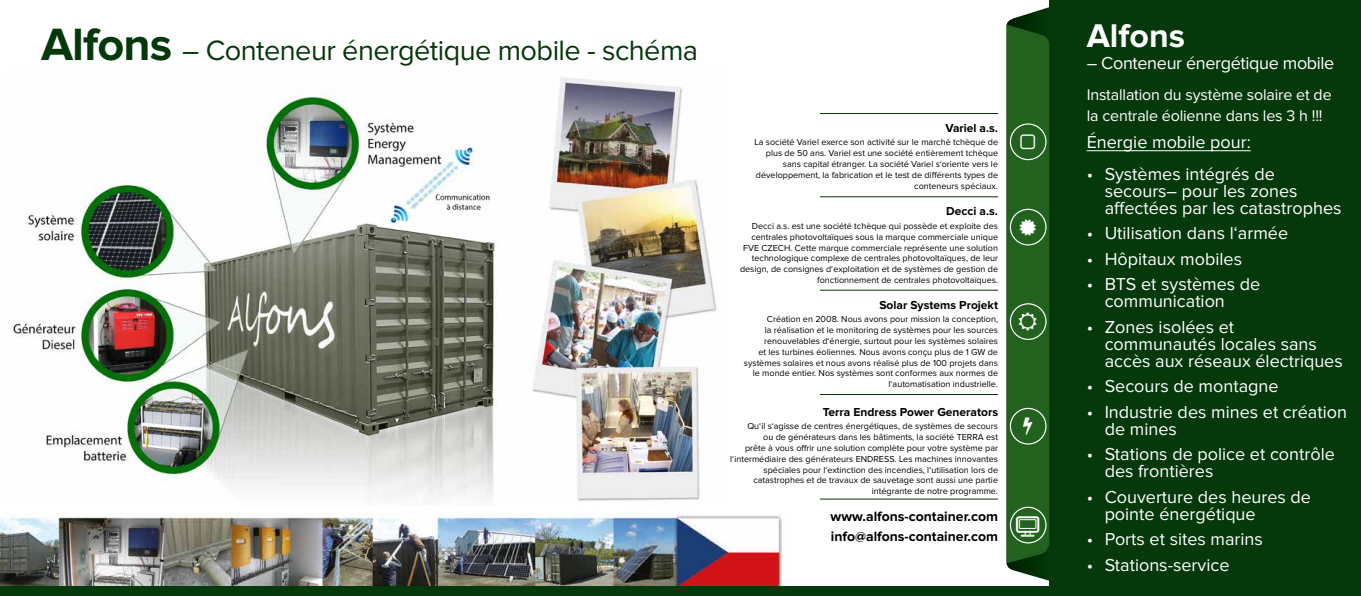
<style>
.page{position:relative;width:1361px;height:596px;background:#fff}
.page>*{position:absolute;margin:0;border:0;box-sizing:border-box;transform-origin:0 0}
.t1{font:700 34px "Proxima Nova";color:#fff}
.t2{font:29px "Proxima Nova";letter-spacing:-.02em;color:#05380a}
.t3{font:18px/17px "Proxima Nova";color:#fff}
.t4{font:18px "Proxima Nova";letter-spacing:-.02em;color:#fff}
.t5{font:16px/21.6px "Proxima Nova";letter-spacing:-.01em;color:#fff}
.t6{font:700 14px/19.6px "Proxima Nova";color:#000}
.t7{font:700 12px "Proxima Nova";color:#000}
.t8{font:9px/10.8px "Proxima Nova";color:#000;text-align:right}
.s1{font-weight:700;font-size:46.9px}
</style>
<div class="page">
<img style="left:13px;top:90px;width:483px;height:407px">
<img style="left:532px;top:77px;width:185px;height:424px">
<img style="left:0;top:513px;width:783px;height:72px">
<div style="left:1049px;top:0;width:312px;height:595px;background:#05380a"></div>
<div style="left:0;top:585px;width:1057px;height:10px;background:#05380a"></div>
<hr style="left:1086px;top:150px;width:164px;height:1px;background:#fff">
<hr style="left:820px;top:113px;width:178px;height:1px;background:#05380a">
<hr style="left:820px;top:196px;width:178px;height:1px;background:#05380a">
<hr style="left:820px;top:289px;width:178px;height:1px;background:#05380a">
<hr style="left:820px;top:394px;width:178px;height:1px;background:#05380a">
<hr style="left:820px;top:498px;width:178px;height:1px;background:#05380a">
<svg style="left:1006px;top:7px;width:43px;height:573px;background:#2d6729"></svg>
<h2 class="t2" style="left:41px;top:37px;width:658px"><span class="s1">Alfons</span> – Conteneur énergétique mobile - schéma</h2>
<h3 class="t7" style="left:945px;top:122px;width:54px">Variel a.s.</h3>
<p class="t8" style="left:754px;top:137px;width:245px">La société Variel exerce son activité sur le marché tchèque de plus de 50 ans. Variel est une société entièrement tchèque sans capital étranger. La société Variel s‘oriente vers le développement, la fabrication et le test de différents types de conteneurs spéciaux.</p>
<h3 class="t7" style="left:946px;top:206px;width:53px">Decci a.s.</h3>
<p class="t8" style="left:740px;top:221px;width:259px">Decci a.s. est une société tchèque qui possède et exploite des centrales photovoltaïques sous la marque commerciale unique FVE CZECH. Cette marque commerciale représente une solution technologique complexe de centrales photovoltaïques, de leur design, de consignes d‘exploitation et de systèmes de gestion de fonctionnement de centrales photovoltaïques.</p>
<h3 class="t7" style="left:879px;top:299px;width:120px">Solar Systems Projekt</h3>
<p class="t8" style="left:744px;top:314px;width:256px">Création en 2008. Nous avons pour mission la conception,<br>la réalisation et le monitoring de systèmes pour les sources renouvelables d‘énergie, surtout pour les systèmes solaires<br>et les turbines éoliennes. Nous avons conçu plus de 1 GW de systèmes solaires et nous avons réalisé plus de 100 projets dans le monde entier. Nos systèmes sont conformes aux normes de l‘automatisation industrielle.</p>
<h3 class="t7" style="left:822px;top:406px;width:177px">Terra Endress Power Generators</h3>
<p class="t8" style="left:730px;top:421px;width:269px">Qu‘il s‘agisse de centres énergétiques, de systèmes de secours<br>ou de générateurs dans les bâtiments, la société TERRA est<br>prête à vous offrir une solution complète pour votre système par l‘intermédiaire des générateurs ENDRESS. Les machines innovantes spéciales pour l‘extinction des incendies, l‘utilisation lors de catastrophes et de travaux de sauvetage sont aussi une partie intégrante de notre programme.</p>
<h3 class="t6" style="left:830px;top:507px;width:169px">www.alfons-container.com info@alfons-container.com</h3>
<h1 class="t1" style="left:1086px;top:21px;width:100px">Alfons</h1>
<h3 class="t4" style="left:1086px;top:55px;width:249px">– Conteneur énergétique mobile</h3>
<h3 class="t5" style="left:1086px;top:84px;width:246px">Installation du système solaire et de la centrale éolienne dans les 3 h !!!</h3>
<h3 class="t3" style="left:1086px;top:134px;width:166px">Énergie mobile pour:</h3>
<h3 class="t3" style="left:1104px;top:166px;width:238px;text-indent:-18px">• Systèmes intégrés de secours– pour les zones affectées par les catastrophes</h3>
<h3 class="t3" style="left:1086px;top:225px;width:203px">• Utilisation dans l‘armée</h3>
<h3 class="t3" style="left:1086px;top:251px;width:157px">• Hôpitaux mobiles</h3>
<h3 class="t3" style="left:1104px;top:276px;width:157px;text-indent:-18px">• BTS et systèmes de communication</h3>
<h3 class="t3" style="left:1104px;top:319px;width:240px;text-indent:-18px">• Zones isolées et communautés locales sans accès aux réseaux électriques</h3>
<h3 class="t3" style="left:1086px;top:378px;width:193px">• Secours de montagne</h3>
<h3 class="t3" style="left:1104px;top:404px;width:244px;text-indent:-18px">• Industrie des mines et création de mines</h3>
<h3 class="t3" style="left:1104px;top:446px;width:232px;text-indent:-18px">• Stations de police et contrôle des frontières</h3>
<h3 class="t3" style="left:1104px;top:489px;width:208px;text-indent:-18px">• Couverture des heures de pointe énergétique</h3>
<h3 class="t3" style="left:1086px;top:531px;width:178px">• Ports et sites marins</h3>
<h3 class="t3" style="left:1086px;top:557px;width:144px">• Stations-service</h3>
</div>
